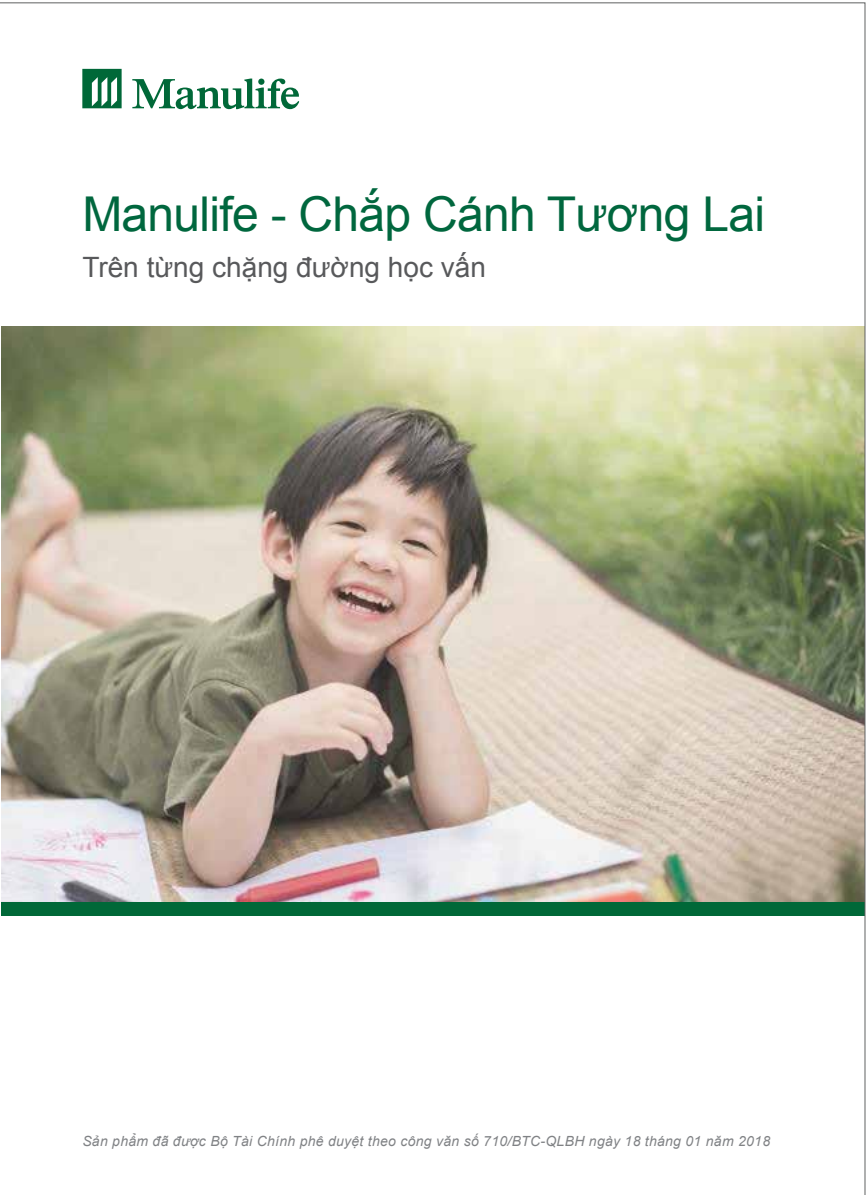
<style>
.page{position:relative;width:866px;height:1195px;background:#fff}
.page>*{position:absolute;margin:0;border:0;box-sizing:border-box;transform-origin:0 0}
.t1{font:48px "Arial";letter-spacing:-.015em;color:#00673e}
.t2{font:28px "Arial";color:#58595b}
.t3{font:italic 14px "Arial";letter-spacing:.02em;color:#808285}
</style>
<div class="page">
<img style="left:0;top:3px;width:864px;height:913px">
<h1 class="t1" style="left:82px;top:182px;width:684px">Manulife - Chắp Cánh Tương Lai</h1>
<h2 class="t2" style="left:82px;top:249px;width:405px">Trên từng chặng đường học vấn</h2>
<p class="t3" style="left:82px;top:1132px;width:689px">Sản phẩm đã được Bộ Tài Chính phê duyệt theo công văn số 710/BTC-QLBH ngày 18 tháng 01 năm 2018</p>
</div>
